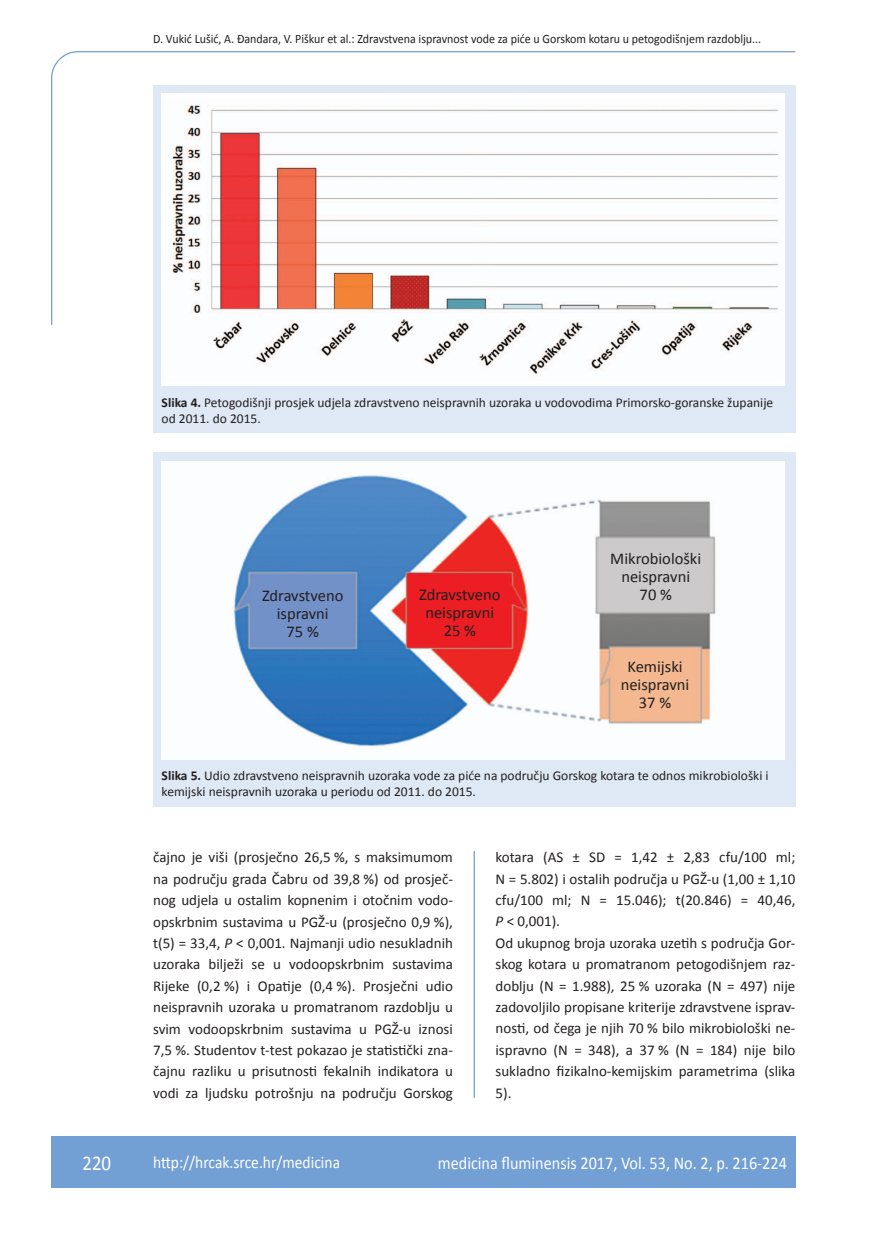
<style>
.page{position:relative;width:872px;height:1234px;background:#fff}
.page>*{position:absolute;margin:0;border:0;box-sizing:border-box;transform-origin:0 0}
.t1{font:21px "Calibri";color:#fff;scale:.9 1}
.t2{font:18px "Calibri";color:#fff;scale:.9 1}
.t3{font:17.25px "Calibri";color:#fff;scale:.9 1}
.t4{font:16.5px/18px "Calibri";color:#231f20;text-align:center}
.t5{font:15px/21.5px "Calibri";color:#231f20;text-align:justify}
.t6{font:13.5px/16.5px "Calibri";color:#231f20}
.t7{font:12.75px "Calibri";color:#231f20;scale:.94 1}
.s1{font-weight:700}
.s2{font-style:italic}
</style>
<div class="page">
<svg style="left:51px;top:51px;width:745px;height:275px"></svg>
<hr style="left:473px;top:850px;width:2px;height:247px;background:#729fd4">
<div style="left:51px;top:1135px;width:744px;height:51px;background:#729fd4"></div>
<div style="left:153px;top:85px;width:642px;height:347px;background:#dfe8f5"></div>
<div style="left:162px;top:94px;width:622px;height:292px;background:#fff"></div>
<img style="left:172px;top:105px;width:607px;height:270px">
<div style="left:153px;top:452px;width:642px;height:354px;background:#dfe8f5"></div>
<img style="left:162px;top:462px;width:622px;height:297px">
<p class="t7" style="left:153px;top:30px;width:648px">D. Vukić Lušić, A. Đandara, V. Piškur et al.: Zdravstvena ispravnost vode za piće u Gorskom kotaru u petogodišnjem razdoblju...</p>
<p class="t6" style="left:162px;top:393px;width:613px"><span class="s1">Slika 4.</span> Petogodišnji prosjek udjela zdravstveno neispravnih uzoraka u vodovodima Primorsko-goranske županije od 2011. do 2015.</p>
<p class="t4" style="left:262px;top:585px;width:83px">Zdravstveno ispravni<br>75 %</p>
<p class="t4" style="left:419px;top:584px;width:83px">Zdravstveno neispravni<br>25 %</p>
<p class="t4" style="left:610px;top:549px;width:92px">Mikrobiološki neispravni<br>70 %</p>
<p class="t4" style="left:620px;top:656px;width:70px">Kemijski neispravni<br>37 %</p>
<p class="t6" style="left:162px;top:766px;width:608px"><span class="s1">Slika 5.</span> Udio zdravstveno neispravnih uzoraka vode za piće na području Gorskog kotara te odnos mikrobiološki i kemijski neispravnih uzoraka u periodu od 2011. do 2015.</p>
<p class="t5" style="left:153px;top:845px;width:301px">čajno je viši (prosječno 26,5 %, s maksimumom na području grada Čabru od 39,8 %) od prosječ&shy;nog udjela u ostalim kopnenim i otočnim vodo&shy;opskrbnim sustavima u PGŽ-u (prosječno 0,9 %), t(5) = 33,4, <span class="s2">P</span> &lt; 0,001. Najmanji udio nesukladnih uzoraka bilježi se u vodoopskrbnim sustavima Rijeke (0,2 %) i Opatije (0,4 %). Prosječni udio neispravnih uzoraka u promatranom razdoblju u svim vodoopskrbnim sustavima u PGŽ-u iznosi 7,5 %. Studentov t-test pokazao je statistički zna&shy;čajnu razliku u prisutnosti fekalnih indikatora u vodi za ljudsku potrošnju na području Gorskog</p>
<p class="t5" style="left:495px;top:845px;width:301px;text-align:left">kotara (AS ± SD = 1,42 ± 2,83 cfu/100 ml; N = 5.802) i ostalih područja u PGŽ-u (1,00 ± 1,10 cfu/100 ml; N = 15.046); t(20.846) = 40,46, <span class="s2">P</span> &lt; 0,001).<br>Od ukupnog broja uzoraka uzetih s područja Gor&shy;skog kotara u promatranom petogodišnjem raz&shy;doblju (N = 1.988), 25 % uzoraka (N = 497) nije zadovoljilo propisane kriterije zdravstvene isprav&shy;nosti, od čega je njih 70 % bilo mikrobiološki ne&shy;ispravno (N = 348), a 37 % (N = 184) nije bilo sukladno fizikalno-kemijskim parametrima (slika 5).</p>
<h1 class="t1" style="left:82px;top:1149px;width:33px">220</h1>
<p class="t3" style="left:153px;top:1150px;width:209px">http://hrcak.srce.hr/medicina</p>
<p class="t2" style="left:438px;top:1151px;width:389px">medicina fluminensis 2017, Vol. 53, No. 2, p. 216-224</p>
</div>
